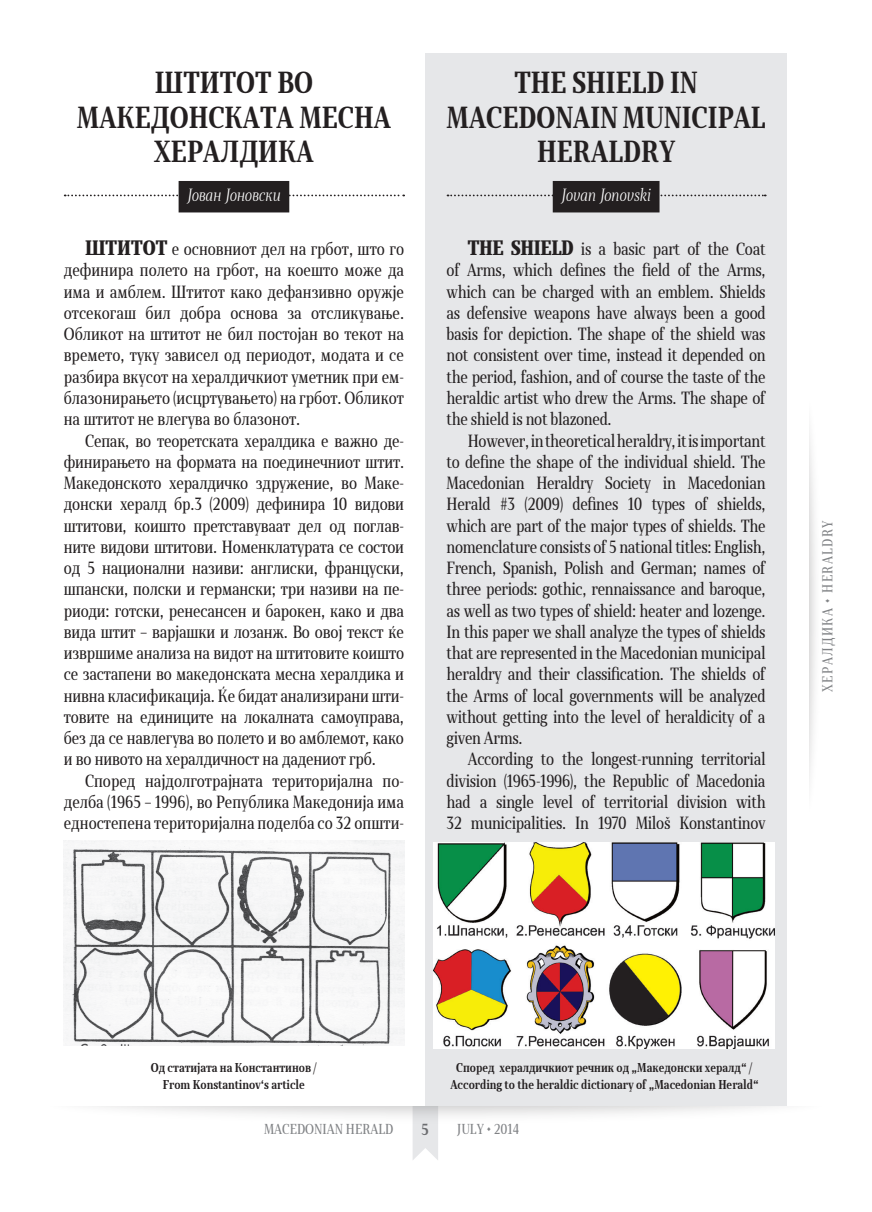
<style>
.page{position:relative;width:872px;height:1212px;background:#fff}
.page>*{position:absolute;margin:0;border:0;box-sizing:border-box;transform-origin:0 0}
.НАСЛОВ{font:700 28.5px/34.5px "Skola Serif Cn";color:#231f20;text-align:center}
.ГЛАВЕН_ТЕКСТ{font:16.5px/21.3px "Skola Serif Cn";letter-spacing:-.015em;color:#231f20;text-align:justify}
.АВТОР{font:italic 300 16.5px "Skola Serif Cn";color:#fff}
.t1{font:700 15px "Skola Serif Cn";color:#6c6d70}
.РУБРИКА{font:13.5px "Skola Serif Cn";color:#808285}
.РУБРИКА-2{font:13.5px "Skola Serif Cn";letter-spacing:.1em;color:#808285}
.ПОД_СЛИКА_1{font:700 12px "Skola Serif Cn";color:#231f20}
.s1{font-weight:900;font-size:19.5px}
</style>
<div class="page">
<img style="left:110px;top:1107px;width:652px;height:53px">
<div style="left:425px;top:53px;width:362px;height:1053px;background:#e6e7e9"></div>
<svg style="left:65px;top:195px;width:339px;height:1px"></svg>
<div style="left:179px;top:181px;width:110px;height:31px;background:#231f20"></div>
<svg style="left:447px;top:195px;width:318px;height:1px"></svg>
<div style="left:553px;top:181px;width:106px;height:31px;background:#231f20"></div>
<img style="left:64px;top:841px;width:340px;height:204px">
<img style="left:434px;top:842px;width:340px;height:206px">
<p class="НАСЛОВ" style="left:77px;top:65px;width:316px">ШТИТОТ ВО<br>МАКЕДОНСКАТА МЕСНА<br>ХЕРАЛДИКА</p>
<p class="АВТОР" style="left:187px;top:186px;width:95px">Јован Јоновски</p>
<p class="ГЛАВЕН_ТЕКСТ" style="left:64px;top:238px;width:342px;text-indent:21px"><span class="s1">ШТИТОТ</span> е основниот дел на грбот, што го дефинира полето на грбот, на коешто може да има и амблем. Штитот како дефанзивно оружје отсекогаш бил добра основа за отсликување.<br>Обликот на штитот не бил постојан во текот на времето, туку зависел од периодот, модата и се разбира вкусот на хералдичкиот уметник при ем&shy;блазонирањето (исцртувањето) на грбот. Обликот на штитот не влегува во блазонот.</p>
<p class="ГЛАВЕН_ТЕКСТ" style="left:64px;top:430px;width:342px;text-indent:21px">Сепак, во теоретската хералдика е важно де&shy;финирањето на формата на поединечниот штит.<br>Македонското хералдичко здружение, во Маке&shy;донски хералд бр.3 (2009) дефинира 10 видови штитови, коишто претставуваат дел од поглав&shy;ните видови штитови. Номенклатурата се состои од 5 национални називи: англиски, француски, шпански, полски и германски; три називи на пе&shy;риоди: готски, ренесансен и барокен, како и два вида штит – варјашки и лозанж. Во овој текст ќе извршиме анализа на видот на штитовите коишто се застапени во македонската месна хералдика и нивна класификација. Ќе бидат анализирани шти&shy;товите на единиците на локалната самоуправа, без да се навлегува во полето и во амблемот, како и во нивото на хералдичност на дадениот грб.</p>
<p class="ГЛАВЕН_ТЕКСТ" style="left:64px;top:770px;width:342px;text-indent:21px">Според најдолготрајната територијална по&shy;делба (1965 – 1996), во Република Македонија има едностепена територијална поделба со 32 општи-</p>
<p class="НАСЛОВ" style="left:446px;top:65px;width:320px">THE SHIELD IN<br>MACEDONAIN MUNICIPAL<br>HERALDRY</p>
<p class="АВТОР" style="left:561px;top:186px;width:91px">Jovan Jonovski</p>
<p class="ГЛАВЕН_ТЕКСТ" style="left:446px;top:238px;width:320px;text-indent:21px"><span class="s1">THE SHIELD</span> is a basic part of the Coat of Arms, which defines the field of the Arms, which can be charged with an emblem. Shields as defensive weapons have always been a good basis for depiction. The shape of the shield was not consistent over time, instead it depended on the period, fashion, and of course the taste of the heraldic artist who drew the Arms. The shape of the shield is not blazoned.</p>
<p class="ГЛАВЕН_ТЕКСТ" style="left:446px;top:430px;width:320px;text-indent:21px">However, in theoretical heraldry, it is important to define the shape of the individual shield. The Macedonian Heraldry Society in Macedonian Herald #3 (2009) defines 10 types of shields, which are part of the major types of shields. The nomenclature consists of 5 national titles: English, French, Spanish, Polish and German; names of three periods: gothic, rennaissance and baroque, as well as two types of shield: heater and lozenge.<br>In this paper we shall analyze the types of shields that are represented in the Macedonian municipal heraldry and their classification. The shields of the Arms of local governments will be analyzed without getting into the level of heraldicity of a given Arms.</p>
<p class="ГЛАВЕН_ТЕКСТ" style="left:446px;top:749px;width:320px;text-indent:21px">According to the longest-running territorial division (1965-1996), the Republic of Macedonia had a single level of territorial division with 32 municipalities. In 1970 Miloš Konstantinov</p>
<p class="РУБРИКА-2" style="left:819px;top:692px;width:173px;rotate:-90deg">ХЕРАЛДИКА • HERALDRY</p>
<p class="ПОД_СЛИКА_1" style="left:151px;top:1060px;width:168px">Од статијата на Константинов /</p>
<p class="ПОД_СЛИКА_1" style="left:163px;top:1077px;width:143px">From Konstantinov‘s article</p>
<p class="ПОД_СЛИКА_1" style="left:456px;top:1060px;width:298px">Според хералдичкиот речник од „Македонски хералд“ /</p>
<p class="ПОД_СЛИКА_1" style="left:450px;top:1077px;width:310px">According to the heraldic dictionary of „Macedonian Herald“</p>
<p class="РУБРИКА" style="left:264px;top:1121px;width:131px">MACEDONIAN HERALD</p>
<p class="t1" style="left:421px;top:1120px;width:9px">5</p>
<p class="РУБРИКА" style="left:457px;top:1121px;width:64px">JULY • 2014</p>
</div>
